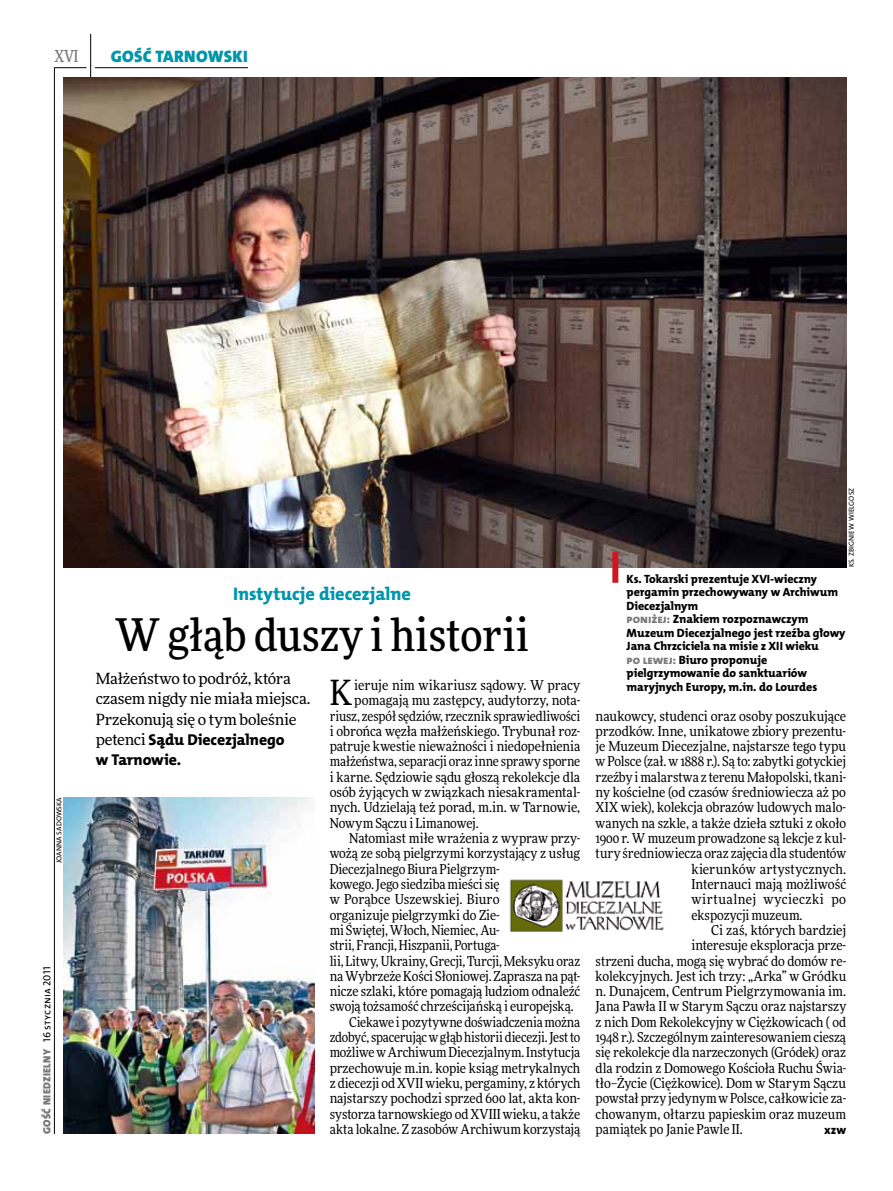
<style>
.page{position:relative;width:893px;height:1191px;background:#fff}
.page>*{position:absolute;margin:0;border:0;box-sizing:border-box;transform-origin:0 0}
.t1{font:500 45px "Freeday Narrow";color:#000}
.t2{font:34.8px "Freeday Narrow News";color:#000}
.t3{font:18.3px "The Mix HP8 Ex Bld";color:#0096aa}
.t4{font:16.65px "The Mix HP9 Blk";letter-spacing:.02em;color:#0096aa}
.t5{font:500 16.5px "Freeday Narrow";color:#787779;scale:.9 1}
.t6{font:15.75px/20.4px "The Mix HP8 Ex Bld";letter-spacing:-.01em;color:#000}
.t7{font:15.45px/20.4px "Freeday News";letter-spacing:-.015em;color:#000}
.t8{font:13.65px "Freeday Narrow News";letter-spacing:-.005em;color:#000}
.t9{font:13.65px "Freeday Narrow News";letter-spacing:.03em;color:#000}
.t10{font:12.3px "The Mix HP8 Ex Bld";color:#000}
.t11{font:12px/13.5px "The Mix HP8 Ex Bld";letter-spacing:-.005em;color:#000}
.t12{font:10.5px "The Mix HP9 Blk";letter-spacing:.025em;color:#787779}
.t13{font:7.2px "The Mix HP5 Plain";letter-spacing:.015em;color:#000}
.s1{font-family:"The Mix HP5 Plain";color:#000}
.s2{font-family:"Freeday News";font-size:15.45px}
.s3{color:#787779}
</style>
<div class="page">
<hr style="left:54px;top:67px;width:1px;height:1067px;background:#000">
<hr style="left:90px;top:34px;width:1px;height:43px;background:#000">
<hr style="left:54px;top:67px;width:32px;height:1px;background:#000">
<hr style="left:95px;top:67px;width:153px;height:1px;background:#000">
<img style="left:64px;top:77px;width:782px;height:490px">
<img style="left:64px;top:797px;width:250px;height:336px">
<div style="left:612px;top:552px;width:6px;height:31px;background:#d3151f"></div>
<img style="left:509px;top:879px;width:155px;height:53px">
<p class="t5" style="left:54px;top:46px;width:28px">XVI</p>
<p class="t4" style="left:111px;top:46px;width:138px">GOŚĆ TARNOWSKI</p>
<p class="t13" style="left:55px;top:863px;width:67px;rotate:-90deg">Joanna Sadowska</p>
<p class="t12" style="left:40px;top:1134px;width:169px;rotate:-90deg">GOŚĆ NIEDZIELNY <span class="s1">16 stycznia 2011</span></p>
<h3 class="t3" style="left:233px;top:582px;width:180px">Instytucje diecezjalne</h3>
<h1 class="t1" style="left:115px;top:606px;width:415px">W głąb duszy i historii</h1>
<p class="t7" style="left:96px;top:668px;width:197px">Małżeństwo to podróż, która</p>
<p class="t7" style="left:96px;top:688px;width:216px">czasem nigdy nie miała miejsca.<br>Przekonują się o tym boleśnie</p>
<p class="t6" style="left:96px;top:729px;width:190px"><span class="s2">petenci</span> Sądu Diecezjalnego w Tarnowie.</p>
<h2 class="t2" style="left:330px;top:671px;width:24px">K</h2>
<p class="t8" style="left:354px;top:676px;width:227px">ieruje nim wikariusz sądowy. W pracy</p>
<p class="t8" style="left:354px;top:692px;width:227px">pomagają mu zastępcy, audytorzy, nota-</p>
<p class="t8" style="left:330px;top:707px;width:252px">riusz, zespół sędziów, rzecznik sprawiedliwości</p>
<p class="t8" style="left:330px;top:722px;width:252px">i obrońca węzła małżeńskiego. Trybunał roz-</p>
<p class="t8" style="left:330px;top:738px;width:252px">patruje kwestie nieważności i niedopełnienia</p>
<p class="t8" style="left:330px;top:753px;width:252px">małżeństwa, separacji oraz inne sprawy sporne</p>
<p class="t8" style="left:330px;top:768px;width:252px">i karne. Sędziowie sądu głoszą rekolekcje dla</p>
<p class="t8" style="left:330px;top:784px;width:252px">osób żyjących w związkach niesakramental-</p>
<p class="t8" style="left:330px;top:799px;width:252px">nych. Udzielają też porad, m.in. w Tarnowie,</p>
<p class="t8" style="left:330px;top:814px;width:150px">Nowym Sączu i Limanowej.</p>
<p class="t8" style="left:349px;top:829px;width:233px">Natomiast miłe wrażenia z wypraw przy-</p>
<p class="t8" style="left:330px;top:845px;width:252px">wożą ze sobą pielgrzymi korzystający z usług</p>
<p class="t8" style="left:330px;top:860px;width:172px">Diecezjalnego Biura Pielgrzym-</p>
<p class="t8" style="left:330px;top:875px;width:171px">kowego. Jego siedziba mieści się</p>
<p class="t8" style="left:330px;top:891px;width:172px">w Porąbce Uszewskiej. Biuro</p>
<p class="t8" style="left:330px;top:906px;width:172px">organizuje pielgrzymki do Zie-</p>
<p class="t8" style="left:330px;top:921px;width:172px">mi Świętej, Włoch, Niemiec, Au-</p>
<p class="t8" style="left:330px;top:937px;width:172px">strii, Francji, Hiszpanii, Portuga-</p>
<p class="t8" style="left:330px;top:952px;width:252px">lii, Litwy, Ukrainy, Grecji, Turcji, Meksyku oraz</p>
<p class="t8" style="left:330px;top:967px;width:252px">na Wybrzeże Kości Słoniowej. Zaprasza na pąt-</p>
<p class="t8" style="left:330px;top:983px;width:252px">nicze szlaki, które pomagają ludziom odnaleźć</p>
<p class="t8" style="left:330px;top:998px;width:246px">swoją tożsamość chrześcijańską i europejską.</p>
<p class="t8" style="left:349px;top:1013px;width:232px">Ciekawe i pozytywne doświadczenia można</p>
<p class="t8" style="left:330px;top:1028px;width:252px">zdobyć, spacerując w głąb historii diecezji. Jest to</p>
<p class="t8" style="left:330px;top:1044px;width:252px">możliwe w Archiwum Diecezjalnym. Instytucja</p>
<p class="t8" style="left:330px;top:1059px;width:252px">przechowuje m.in. kopie ksiąg metrykalnych</p>
<p class="t8" style="left:330px;top:1074px;width:252px">z diecezji od XVII wieku, pergaminy, z których</p>
<p class="t8" style="left:330px;top:1090px;width:252px">najstarszy pochodzi sprzed 600 lat, akta kon-</p>
<p class="t8" style="left:330px;top:1105px;width:252px">systorza tarnowskiego od XVIII wieku, a także</p>
<p class="t8" style="left:330px;top:1120px;width:252px">akta lokalne. Z zasobów Archiwum korzystają</p>
<p class="t13" style="left:847px;top:567px;width:80px;rotate:-90deg">Ks. Zbigniew Wielgosz</p>
<p class="t11" style="left:627px;top:572px;width:220px">Ks. Tokarski prezentuje XVI-wieczny pergamin przechowywany w Archiwum<br>Diecezjalnym<br><span class="s3">poniżej:</span> Znakiem rozpoznawczym<br>Muzeum Diecezjalnego jest rzeźba głowy<br>Jana Chrzciciela na misie z XII wieku<br><span class="s3">po lewej:</span> Biuro proponuje pielgrzymowanie do sanktuariów</p>
<p class="t11" style="left:627px;top:680px;width:192px">maryjnych Europy, m.in. do Lourdes</p>
<p class="t8" style="left:596px;top:707px;width:252px">naukowcy, studenci oraz osoby poszukujące</p>
<p class="t8" style="left:596px;top:722px;width:252px">przodków. Inne, unikatowe zbiory prezentu-</p>
<p class="t8" style="left:596px;top:738px;width:252px">je Muzeum Diecezjalne, najstarsze tego typu</p>
<p class="t8" style="left:596px;top:753px;width:252px">w Polsce (zał. w 1888 r.). Są to: zabytki gotyckiej</p>
<p class="t8" style="left:596px;top:768px;width:252px">rzeźby i malarstwa z terenu Małopolski, tkani-</p>
<p class="t8" style="left:596px;top:784px;width:252px">ny kościelne (od czasów średniowiecza aż po</p>
<p class="t8" style="left:596px;top:799px;width:252px">XIX wiek), kolekcja obrazów ludowych malo-</p>
<p class="t8" style="left:596px;top:814px;width:252px">wanych na szkle, a także dzieła sztuki z około</p>
<p class="t8" style="left:596px;top:829px;width:252px">1900 r. W muzeum prowadzone są lekcje z kul-</p>
<p class="t8" style="left:596px;top:845px;width:252px">tury średniowiecza oraz zajęcia dla studentów</p>
<p class="t8" style="left:691px;top:860px;width:156px">kierunków artystycznych.</p>
<p class="t8" style="left:691px;top:875px;width:156px">Internauci mają możliwość</p>
<p class="t9" style="left:691px;top:891px;width:156px">wirtualnej wycieczki po</p>
<p class="t8" style="left:691px;top:906px;width:113px">ekspozycji muzeum.</p>
<p class="t8" style="left:711px;top:921px;width:137px">Ci zaś, których bardziej</p>
<p class="t8" style="left:691px;top:937px;width:156px">interesuje eksploracja prze-</p>
<p class="t8" style="left:596px;top:952px;width:252px">strzeni ducha, mogą się wybrać do domów re-</p>
<p class="t8" style="left:596px;top:967px;width:252px">kolekcyjnych. Jest ich trzy: „Arka” w Gródku</p>
<p class="t8" style="left:596px;top:983px;width:252px">n. Dunajcem, Centrum Pielgrzymowania im.</p>
<p class="t8" style="left:596px;top:998px;width:252px">Jana Pawła II w Starym Sączu oraz najstarszy</p>
<p class="t8" style="left:596px;top:1013px;width:252px">z nich Dom Rekolekcyjny w Ciężkowicach ( od</p>
<p class="t8" style="left:596px;top:1028px;width:252px">1948 r.). Szczególnym zainteresowaniem cieszą</p>
<p class="t8" style="left:596px;top:1044px;width:252px">się rekolekcje dla narzeczonych (Gródek) oraz</p>
<p class="t8" style="left:596px;top:1059px;width:252px">dla rodzin z Domowego Kościoła Ruchu Świa-</p>
<p class="t8" style="left:596px;top:1074px;width:252px">tło–Życie (Ciężkowice). Dom w Starym Sączu</p>
<p class="t8" style="left:596px;top:1090px;width:252px">powstał przy jedynym w Polsce, całkowicie za-</p>
<p class="t8" style="left:596px;top:1105px;width:252px">chowanym, ołtarzu papieskim oraz muzeum</p>
<p class="t8" style="left:596px;top:1120px;width:149px">pamiątek po Janie Pawle II.</p>
<p class="t10" style="left:824px;top:1122px;width:23px">xzw</p>
</div>
